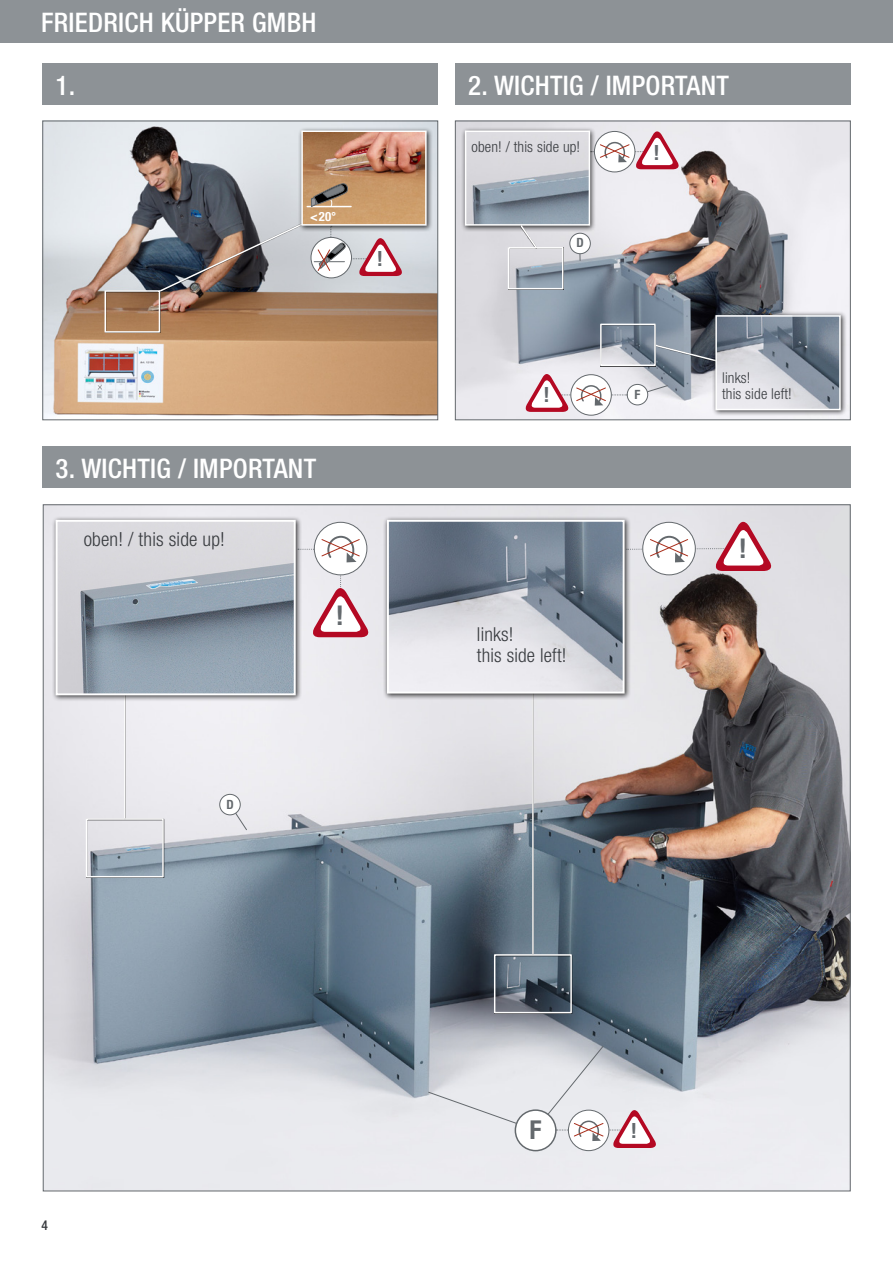
<style>
.page{position:relative;width:893px;height:1263px;background:#fff}
.page>*{position:absolute;margin:0;border:0;box-sizing:border-box;transform-origin:0 0}
.t1{font:700 condensed 27.3px "Helvetica Neue LT Std";color:#64696d}
.t2{font:500 condensed 27px "Helvetica Neue LT Std";letter-spacing:.01em;color:#fff}
.t3{font:700 condensed 26.1px "Helvetica Neue LT Std";color:#64696d}
.t4{font:700 condensed 21px "Helvetica Neue LT Std";color:#64696d}
.t5{font:300 condensed 19.5px "Helvetica Neue LT Std";letter-spacing:.01em;color:#383b3f}
.t6{font:300 condensed 19.2px/21px "Helvetica Neue LT Std";letter-spacing:.01em;color:#383b3f}
.t7{font:300 condensed 15px/15.8px "Helvetica Neue LT Std";letter-spacing:.01em;color:#383b3f}
.t8{font:500 condensed 13.5px "Helvetica Neue LT Std";color:#383b3f}
.t9{font:700 condensed 12.75px "Helvetica Neue LT Std";color:#fff}
.t10{font:700 condensed 12.75px "Helvetica Neue LT Std";color:#64696d}
</style>
<div class="page">
<div style="left:0;top:0;width:893px;height:43px;background:#8d9296"></div>
<div style="left:42px;top:446px;width:808px;height:42px;background:#8d9296"></div>
<div style="left:42px;top:63px;width:396px;height:42px;background:#8d9296"></div>
<div style="left:455px;top:63px;width:396px;height:42px;background:#8d9296"></div>
<img style="left:45px;top:506px;width:803px;height:683px">
<img style="left:45px;top:123px;width:391px;height:295px">
<div style="left:43px;top:121px;width:395px;height:299px;border:1px solid #64696d"></div>
<img style="left:457px;top:123px;width:392px;height:295px">
<div style="left:455px;top:121px;width:396px;height:299px;border:1px solid #64696d"></div>
<div style="left:515px;top:1109px;width:42px;height:42px;border:2px solid #64696d;border-radius:50%"></div>
<svg style="left:229px;top:804px;width:18px;height:26px"></svg>
<div style="left:220px;top:794px;width:20px;height:21px;background:#fff;border-radius:50%"></div>
<div style="left:219px;top:794px;width:22px;height:21px;border:1px solid #64696d;border-radius:50%"></div>
<svg style="left:643px;top:385px;width:25px;height:10px"></svg>
<div style="left:627px;top:384px;width:21px;height:21px;background:#fff;border-radius:50%"></div>
<div style="left:627px;top:384px;width:21px;height:21px;border:1px solid #64696d;border-radius:50%"></div>
<div style="left:570px;top:233px;width:20px;height:21px;background:#fff;border-radius:50%"></div>
<div style="left:569px;top:233px;width:22px;height:21px;border:1px solid #64696d;border-radius:50%"></div>
<hr style="left:124px;top:648px;width:2px;height:170px;background:#fff">
<hr style="left:532px;top:652px;width:2px;height:302px;background:#fff">
<div style="left:494px;top:954px;width:78px;height:60px;background:#000;opacity:.75"></div>
<div style="left:494px;top:954px;width:78px;height:59px;border:2px solid #fff"></div>
<img style="left:157px;top:222px;width:148px;height:71px">
<div style="left:297px;top:126px;width:136px;height:106px;background:#000;opacity:.75"></div>
<img style="left:304px;top:134px;width:120px;height:89px">
<div style="left:301px;top:131px;width:126px;height:95px;border:2px solid #fff"></div>
<div style="left:105px;top:291px;width:56px;height:42px;background:#000;opacity:.75"></div>
<div style="left:105px;top:290px;width:55px;height:43px;border:2px solid #fff"></div>
<svg style="left:656px;top:343px;width:55px;height:19px"></svg>
<div style="left:711px;top:311px;width:136px;height:106px;background:#000;opacity:.75"></div>
<img style="left:718px;top:318px;width:120px;height:89px">
<div style="left:715px;top:315px;width:126px;height:95px;border:2px solid #fff"></div>
<div style="left:600px;top:324px;width:56px;height:42px;background:#000;opacity:.75"></div>
<div style="left:600px;top:324px;width:56px;height:42px;border:2px solid #fff"></div>
<div style="left:461px;top:126px;width:136px;height:106px;background:#000;opacity:.75"></div>
<img style="left:468px;top:134px;width:119px;height:89px">
<div style="left:465px;top:131px;width:125px;height:95px;border:2px solid #fff"></div>
<svg style="left:519px;top:223px;width:19px;height:24px"></svg>
<div style="left:508px;top:247px;width:56px;height:43px;background:#000;opacity:.75"></div>
<div style="left:508px;top:247px;width:55px;height:42px;border:2px solid #fff"></div>
<div style="left:52px;top:516px;width:250px;height:185px;background:#000;opacity:.75"></div>
<img style="left:59px;top:523px;width:234px;height:169px">
<div style="left:56px;top:520px;width:240px;height:175px;border:2px solid #fff"></div>
<div style="left:86px;top:818px;width:78px;height:60px;background:#000;opacity:.75"></div>
<div style="left:86px;top:818px;width:78px;height:59px;border:2px solid #fff"></div>
<div style="left:383px;top:516px;width:248px;height:184px;background:#000;opacity:.75"></div>
<img style="left:390px;top:523px;width:232px;height:167px">
<div style="left:387px;top:520px;width:238px;height:173px;border:2px solid #fff"></div>
<hr style="left:307px;top:206px;width:44px;height:1px;background:#fff">
<svg style="left:311px;top:183px;width:37px;height:24px"></svg>
<svg style="left:594px;top:131px;width:41px;height:41px"></svg>
<div style="left:594px;top:131px;width:41px;height:41px;border:1px solid #64696d;border-radius:50%"></div>
<svg style="left:590px;top:127px;width:92px;height:42px"></svg>
<svg style="left:571px;top:375px;width:40px;height:40px"></svg>
<div style="left:570px;top:374px;width:42px;height:42px;border:1px solid #64696d;border-radius:50%"></div>
<svg style="left:522px;top:370px;width:105px;height:42px"></svg>
<div style="left:568px;top:1110px;width:41px;height:40px;background:#fff;border-radius:50%"></div>
<div style="left:568px;top:1110px;width:41px;height:41px;border:1px solid #64696d;border-radius:50%"></div>
<svg style="left:428px;top:1046px;width:231px;height:102px;background:#dcdadf"></svg>
<div style="left:314px;top:522px;width:53px;height:53px;background:#fff;border-radius:50%"></div>
<svg style="left:298px;top:535px;width:74px;height:102px"></svg>
<svg style="left:626px;top:516px;width:149px;height:55px"></svg>
<svg style="left:311px;top:237px;width:40px;height:41px"></svg>
<div style="left:311px;top:237px;width:41px;height:41px;border:1px solid #64696d;border-radius:50%"></div>
<hr style="left:314px;top:261px;width:30px;height:1px;background:#64696d">
<svg style="left:317px;top:226px;width:88px;height:50px"></svg>
<p class="t2" style="left:41px;top:6px;width:228px">FRIEDRICH KÜPPER GMBH</p>
<p class="t2" style="left:56px;top:69px;width:21px">1.</p>
<p class="t9" style="left:310px;top:208px;width:28px">&lt;20°</p>
<p class="t4" style="left:377px;top:246px;width:8px">!</p>
<p class="t2" style="left:56px;top:452px;width:59px">3. WICHTIG</p>
<p class="t2" style="left:178px;top:452px;width:140px">/ IM PORTANT</p>
<p class="t5" style="left:84px;top:528px;width:143px">oben! / this side up!</p>
<p class="t1" style="left:336px;top:598px;width:10px">!</p>
<p class="t10" style="left:226px;top:796px;width:9px">D</p>
<p class="t2" style="left:468px;top:69px;width:59px">2. WICHTIG</p>
<p class="t2" style="left:591px;top:69px;width:140px">/ IM PORTANT</p>
<p class="t7" style="left:472px;top:139px;width:110px">oben! / this side up!</p>
<p class="t10" style="left:576px;top:234px;width:9px">D</p>
<p class="t4" style="left:654px;top:139px;width:8px">!</p>
<p class="t4" style="left:543px;top:382px;width:8px">!</p>
<p class="t10" style="left:634px;top:387px;width:7px">F</p>
<p class="t6" style="left:477px;top:623px;width:91px">links!<br>this side left!</p>
<p class="t7" style="left:722px;top:370px;width:71px">links!<br>this side left!</p>
<p class="t1" style="left:739px;top:532px;width:10px">!</p>
<p class="t8" style="left:41px;top:1217px;width:8px">4</p>
<p class="t3" style="left:529px;top:1114px;width:14px">F</p>
<p class="t4" style="left:631px;top:1118px;width:8px">!</p>
</div>
